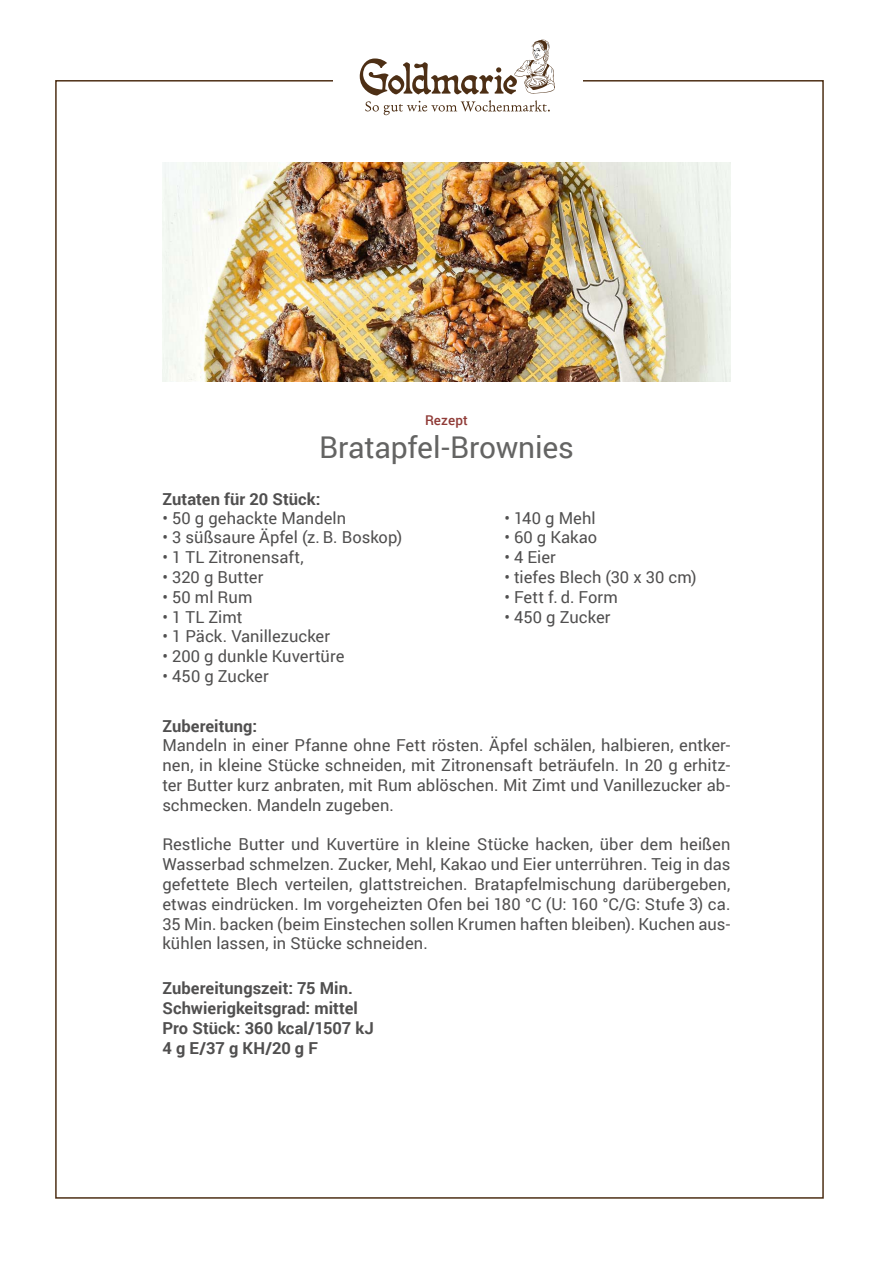
<style>
.page{position:relative;width:893px;height:1263px;background:#fff}
.page>*{position:absolute;margin:0;border:0;box-sizing:border-box;transform-origin:0 0}
.t1{font:30px "Roboto";letter-spacing:-.005em;color:#646463}
.t2{font:16.5px/19.8px "Roboto";letter-spacing:.005em;color:#504f4f;text-align:justify}
.t3{font:700 16.5px/19.8px "Roboto";letter-spacing:.005em;color:#504f4f}
.t4{font:500 13.5px "Roboto";letter-spacing:.01em;color:#903b37}
</style>
<div class="page">
<img style="left:162px;top:162px;width:568px;height:219px">
<svg style="left:360px;top:40px;width:195px;height:75px"></svg>
<p class="t4" style="left:425px;top:411px;width:44px">Rezept</p>
<h1 class="t1" style="left:319px;top:427px;width:256px">Bratapfel-Brownies</h1>
<p class="t3" style="left:162px;top:488px;width:160px">Zutaten für 20 Stück:</p>
<p class="t2" style="left:162px;top:507px;width:185px">• 50 g gehackte Mandeln</p>
<p class="t2" style="left:162px;top:527px;width:241px">• 3 süßsaure Äpfel (z. B. Boskop)</p>
<p class="t2" style="left:162px;top:547px;width:143px">• 1 TL Zitronensaft,</p>
<p class="t2" style="left:162px;top:566px;width:103px">• 320 g Butter</p>
<p class="t2" style="left:162px;top:586px;width:91px">• 50 ml Rum</p>
<p class="t2" style="left:162px;top:606px;width:82px">• 1 TL Zimt</p>
<p class="t2" style="left:162px;top:626px;width:169px">• 1 Päck. Vanillezucker</p>
<p class="t2" style="left:162px;top:646px;width:184px">• 200 g dunkle Kuvertüre</p>
<p class="t2" style="left:162px;top:665px;width:108px">• 450 g Zucker</p>
<p class="t3" style="left:162px;top:715px;width:96px">Zubereitung:</p>
<p class="t2" style="left:162px;top:735px;width:570px">Mandeln in einer Pfanne ohne Fett rösten. Äpfel schälen, halbieren, entker&shy;nen, in kleine Stücke schneiden, mit Zitronensaft beträufeln. In 20 g erhitz&shy;ter Butter kurz anbraten, mit Rum ablöschen. Mit Zimt und Vanillezucker ab&shy;schmecken. Mandeln zugeben.</p>
<p class="t2" style="left:162px;top:834px;width:570px">Restliche Butter und Kuvertüre in kleine Stücke hacken, über dem heißen Wasserbad schmelzen. Zucker, Mehl, Kakao und Eier unterrühren. Teig in das gefettete Blech verteilen, glattstreichen. Bratapfelmischung darübergeben, etwas eindrücken. Im vorgeheizten Ofen bei 180 °C (U: 160 °C/G: Stufe 3) ca.<br>35 Min. backen (beim Einstechen sollen Krumen haften bleiben). Kuchen aus&shy;kühlen lassen, in Stücke schneiden.</p>
<p class="t2" style="left:504px;top:507px;width:93px">• 140 g Mehl</p>
<p class="t2" style="left:504px;top:527px;width:94px">• 60 g Kakao</p>
<p class="t2" style="left:504px;top:547px;width:53px">• 4 Eier</p>
<p class="t2" style="left:504px;top:566px;width:194px">• tiefes Blech (30 x 30 cm)</p>
<p class="t2" style="left:504px;top:586px;width:115px">• Fett f. d. Form</p>
<p class="t2" style="left:504px;top:606px;width:108px">• 450 g Zucker</p>
<p class="t3" style="left:162px;top:978px;width:213px">Zubereitungszeit: 75 Min.<br>Schwierigkeitsgrad: mittel<br>Pro Stück: 360 kcal/1507 kJ<br>4 g E/37 g KH/20 g F</p>
</div>
